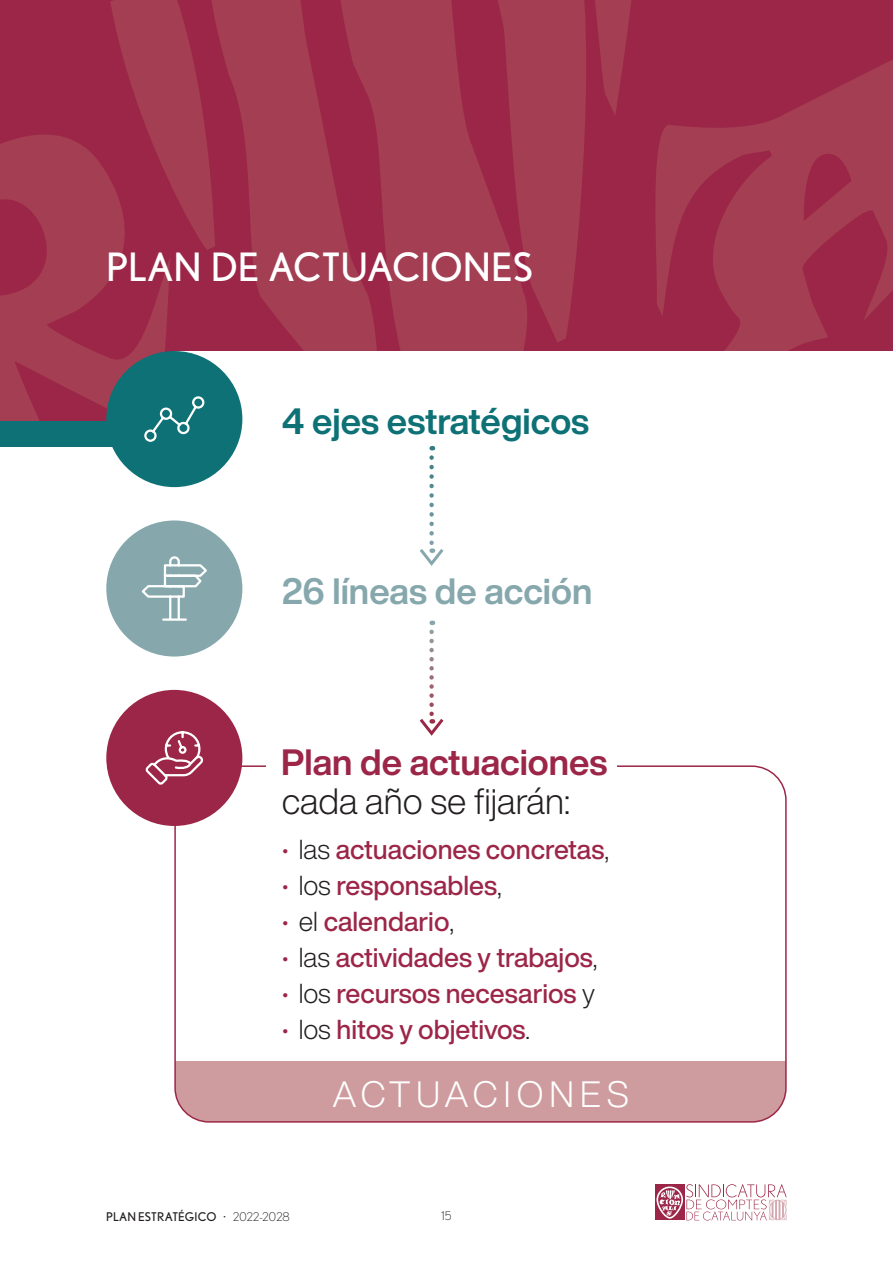
<style>
.page{position:relative;width:893px;height:1263px;background:#fff}
.page>*{position:absolute;margin:0;border:0;box-sizing:border-box;transform-origin:0 0}
.t1{font:39px "Nobel";color:#fff}
.t2{font:700 36px "Helvetica Now Display";color:#0d7176}
.t3{font:300 36px "Helvetica Now Display";color:#231f20}
.t4{font:700 36px "Helvetica Now Display";color:#9c2647}
.t5{font:700 36px "Helvetica Now Display";color:#86a8ad}
.t6{font:300 36px "Helvetica Now Display";letter-spacing:.155em;color:#fff}
.t7{font:500 27px "Helvetica Now Display";color:#9c2647}
.t8{font:12px "Nobel";letter-spacing:.01em;color:#231f20}
.t9{font:300 12px "Nobel";color:#231f20}
.s1{font-weight:300}
.s2{font-weight:300;color:#231f20}
</style>
<div class="page">
<div style="left:0;top:0;width:893px;height:421px;background:#9c2647"></div>
<svg style="left:110px;top:0;width:97px;height:249px"></svg>
<svg style="left:207px;top:0;width:124px;height:351px;fill:#a33e53"></svg>
<svg style="left:331px;top:0;width:194px;height:351px;fill:#a33e53"></svg>
<svg style="left:461px;top:0;width:124px;height:342px;fill:#a33e53"></svg>
<svg style="left:579px;top:0;width:52px;height:116px"></svg>
<svg style="left:0;top:98px;width:204px;height:323px;fill:#a13950"></svg>
<svg style="left:655px;top:60px;width:238px;height:291px"></svg>
<div style="left:0;top:421px;width:893px;height:25px;background:#0d7176"></div>
<div style="left:655px;top:1184px;width:30px;height:36px;background:#9c2647"></div>
<div style="left:656px;top:1186px;width:27px;height:33px;border:2px solid #fff;border-radius:12px"></div>
<svg style="left:686px;top:1184px;width:101px;height:36px"></svg>
<svg style="left:659px;top:1190px;width:21px;height:26px"></svg>
<div style="left:174px;top:351px;width:719px;height:742px;background:#fff"></div>
<div style="left:175px;top:1061px;width:611px;height:61px;background:#ce9c9e"></div>
<div style="left:106px;top:351px;width:136px;height:136px;background:#0d7176;border-radius:50%"></div>
<div style="left:106px;top:520px;width:136px;height:136px;background:#86a8ad;border-radius:50%"></div>
<svg style="left:144px;top:396px;width:61px;height:46px"></svg>
<svg style="left:141px;top:556px;width:66px;height:65px"></svg>
<div style="left:106px;top:690px;width:136px;height:136px;background:#9c2647;border-radius:50%"></div>
<svg style="left:145px;top:731px;width:58px;height:54px"></svg>
<svg style="left:420px;top:457px;width:24px;height:109px"></svg>
<svg style="left:419px;top:632px;width:25px;height:104px"></svg>
<h1 class="t1" style="left:106px;top:245px;width:428px">PLAN DE ACTUACIONES</h1>
<h2 class="t2" style="left:282px;top:396px;width:309px">4 ejes estratégicos</h2>
<h2 class="t5" style="left:282px;top:566px;width:312px">26 líneas de acción</h2>
<h2 class="t4" style="left:281px;top:737px;width:328px">Plan de actuaciones</h2>
<h2 class="t3" style="left:282px;top:777px;width:290px">cada año se fijarán:</h2>
<p class="t7" style="left:282px;top:830px;width:329px"><span class="s1">•</span> <span class="s2">las</span> actuaciones concretas<span class="s2">,</span></p>
<p class="t7" style="left:282px;top:866px;width:222px"><span class="s1">•</span> <span class="s2">los</span> responsables<span class="s2">,</span></p>
<p class="t7" style="left:282px;top:902px;width:174px"><span class="s1">•</span> <span class="s2">el</span> calendario<span class="s2">,</span></p>
<p class="t7" style="left:282px;top:938px;width:317px"><span class="s1">•</span> <span class="s2">las</span> actividades y trabajos<span class="s2">,</span></p>
<p class="t7" style="left:282px;top:974px;width:315px"><span class="s1">•</span> <span class="s2">los</span> recursos necesarios <span class="s2">y</span></p>
<p class="t7" style="left:282px;top:1010px;width:250px"><span class="s1">•</span> <span class="s2">los</span> hitos y objetivos<span class="s2">.</span></p>
<h2 class="t6" style="left:332px;top:1069px;width:298px">ACTUACIONES</h2>
<p class="t8" style="left:106px;top:1209px;width:185px">PLAN ESTRATÉGICO · <span class="s1">2022-2028</span></p>
<p class="t9" style="left:441px;top:1208px;width:12px">15</p>
</div>
